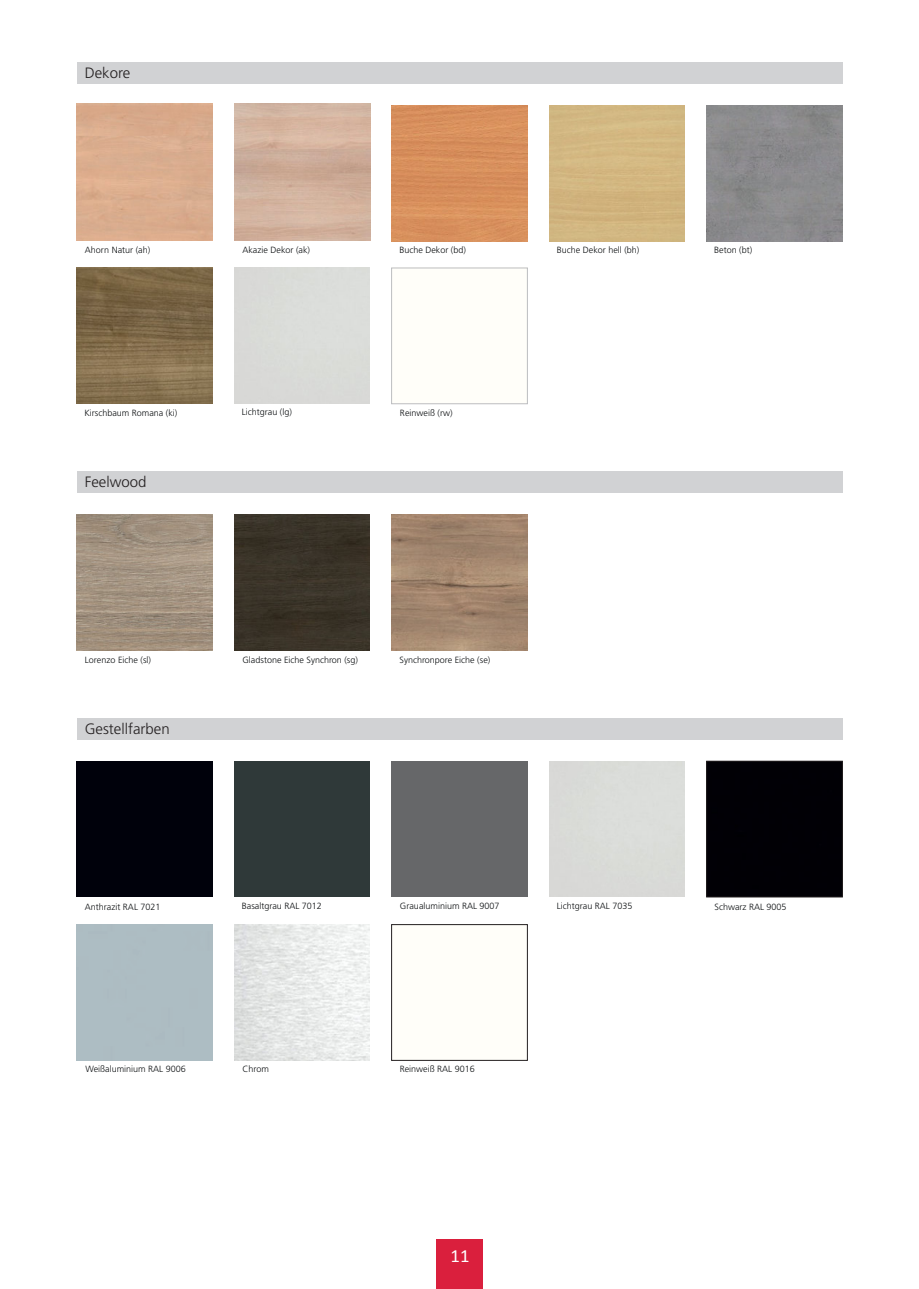
<style>
.page{position:relative;width:919px;height:1289px;background:#fff}
.page>*{position:absolute;margin:0;border:0;box-sizing:border-box;transform-origin:0 0}
.t1{font:18.75px "Calibri";color:#fff}
.t2{font:300 15px "Frutiger";color:#231f20}
.t3{font:300 9px "Frutiger";color:#0d1012}
</style>
<div class="page">
<div style="left:77px;top:62px;width:765px;height:21px;background:#d1d2d4"></div>
<div style="left:77px;top:471px;width:765px;height:22px;background:#d1d2d4"></div>
<div style="left:77px;top:718px;width:765px;height:21px;background:#d1d2d4"></div>
<div style="left:77px;top:761px;width:135px;height:136px;background:#00010b"></div>
<div style="left:234px;top:761px;width:136px;height:136px;background:#2f3939"></div>
<div style="left:391px;top:761px;width:136px;height:136px;background:#666769"></div>
<div style="left:708px;top:763px;width:132px;height:132px;background:#010005"></div>
<div style="left:706px;top:761px;width:136px;height:136px;border:1px solid #231f20"></div>
<img style="left:234px;top:924px;width:136px;height:136px">
<div style="left:391px;top:924px;width:136px;height:136px;border:1px solid #231f20"></div>
<div style="left:436px;top:1239px;width:47px;height:49px;background:#da1f3d"></div>
<div style="left:234px;top:514px;width:136px;height:136px;background:#3a3328"></div>
<img style="left:391px;top:514px;width:136px;height:136px">
<img style="left:77px;top:514px;width:135px;height:136px">
<img style="left:77px;top:268px;width:135px;height:136px">
<div style="left:391px;top:268px;width:136px;height:136px;border:1px solid #bcbdc0"></div>
<img style="left:391px;top:105px;width:136px;height:136px">
<h2 class="t2" style="left:85px;top:64px;width:47px">Dekore</h2>
<p class="t3" style="left:85px;top:245px;width:67px">Ahorn Natur (ah)</p>
<p class="t3" style="left:399px;top:245px;width:68px">Buche Dekor (bd)</p>
<p class="t3" style="left:242px;top:245px;width:69px">Akazie Dekor (ak)</p>
<p class="t3" style="left:714px;top:245px;width:40px">Beton (bt)</p>
<p class="t3" style="left:557px;top:245px;width:84px">Buche Dekor hell (bh)</p>
<p class="t3" style="left:84px;top:407px;width:95px">Kirschbaum Romana (ki)</p>
<h2 class="t2" style="left:85px;top:473px;width:63px">Feelwood</h2>
<p class="t3" style="left:242px;top:407px;width:52px">Lichtgrau (lg)</p>
<p class="t3" style="left:400px;top:407px;width:54px">Reinweiß (rw)</p>
<p class="t3" style="left:85px;top:655px;width:68px">Lorenzo Eiche (sl)</p>
<p class="t3" style="left:242px;top:655px;width:117px">Gladstone Eiche Synchron (sg)</p>
<p class="t3" style="left:399px;top:655px;width:92px">Synchronpore Eiche (se)</p>
<h2 class="t2" style="left:85px;top:720px;width:86px">Gestellfarben</h2>
<p class="t3" style="left:85px;top:901px;width:77px">Anthrazit RAL 7021</p>
<p class="t3" style="left:242px;top:900px;width:82px">Basaltgrau RAL 7012</p>
<p class="t3" style="left:400px;top:900px;width:101px">Graualuminium RAL 9007</p>
<p class="t3" style="left:557px;top:900px;width:77px">Lichtgrau RAL 7035</p>
<p class="t3" style="left:714px;top:901px;width:74px">Schwarz RAL 9005</p>
<p class="t3" style="left:85px;top:1063px;width:102px">Weißaluminium RAL 9006</p>
<p class="t3" style="left:242px;top:1063px;width:28px">Chrom</p>
<p class="t3" style="left:400px;top:1063px;width:77px">Reinweiß RAL 9016</p>
<h1 class="t1" style="left:450px;top:1243px;width:20px">11</h1>
</div>
